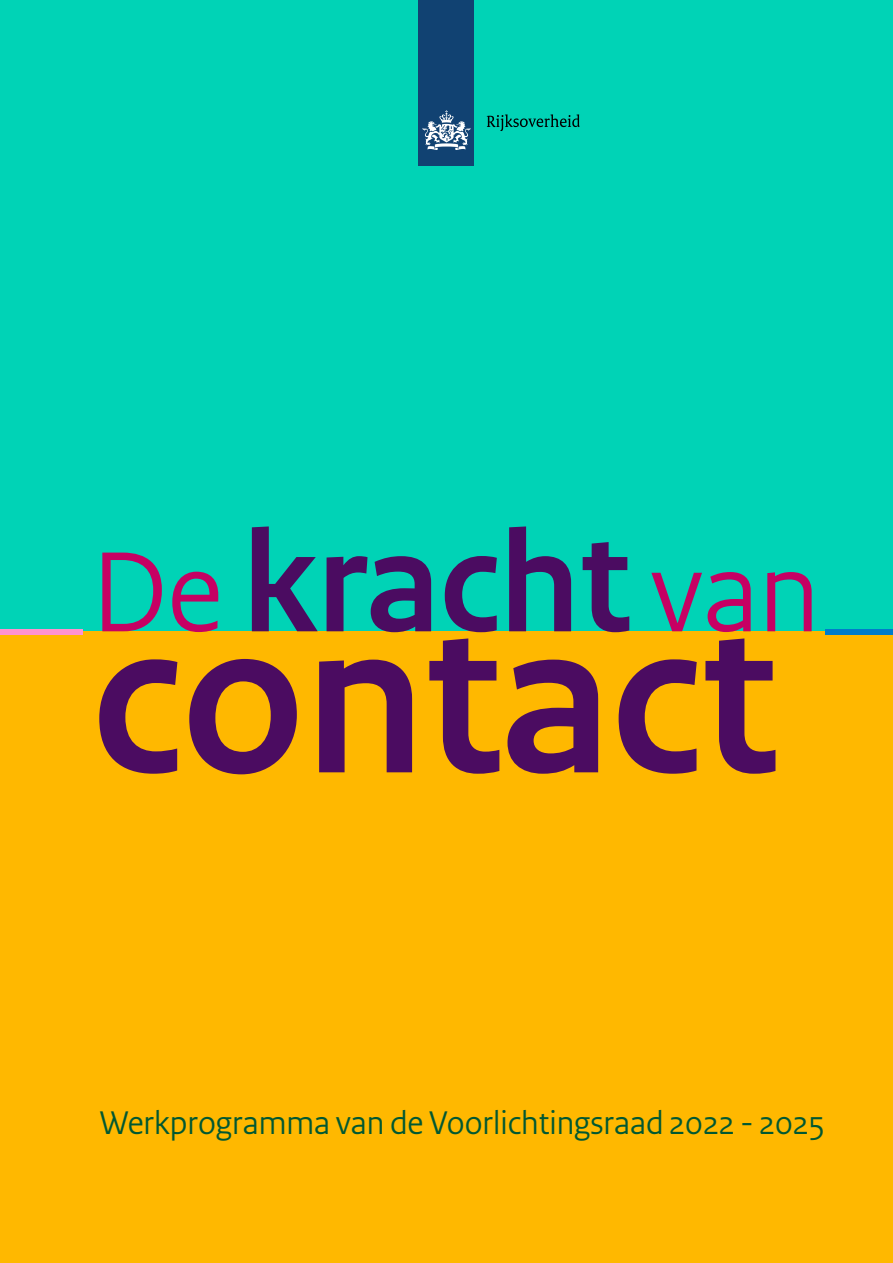
<style>
.page{position:relative;width:893px;height:1263px;background:#fff}
.page>*{position:absolute;margin:0;border:0;box-sizing:border-box;transform-origin:0 0}
.H1_20_RO_Titel{font:700 225px "Rijksoverheid Sans Heading";color:#4b0c61}
.H1_20_RO_Titel-2{font:700 150px "Rijksoverheid Sans Heading";color:#4b0c61}
.t1{font:700 82.5px "Rijksoverheid Serif";color:#ff93d0}
.t2{font:700 82.5px "Rijksoverheid Serif";color:#007ccb}
.H1_20_RO_Titel-3{font:34.5px "Rijksoverheid Sans Heading";color:#005832}
.s1{font-weight:400;font-size:120px;color:#c60063}
</style>
<div class="page">
<div style="left:0;top:0;width:893px;height:631px;background:#00d3b6"></div>
<div style="left:0;top:631px;width:893px;height:632px;background:#ffb800"></div>
<div style="left:419px;top:0;width:55px;height:166px;background:#114272"></div>
<svg style="left:423px;top:110px;width:47px;height:40px"></svg>
<svg style="left:487px;top:114px;width:93px;height:17px"></svg>
<h1 class="H1_20_RO_Titel-2" style="left:91px;top:498px;width:730px"><span class="s1">De</span> kracht <span class="s1">van</span></h1>
<h1 class="H1_20_RO_Titel" style="left:91px;top:572px;width:688px">contact</h1>
<h3 class="t1" style="left:0;top:574px;width:84px">—</h3>
<h3 class="t2" style="left:825px;top:574px;width:84px">—</h3>
<h1 class="H1_20_RO_Titel-3" style="left:100px;top:1103px;width:726px">Werkprogramma van de Voorlichtingsraad 2022 - 2025</h1>
</div>
